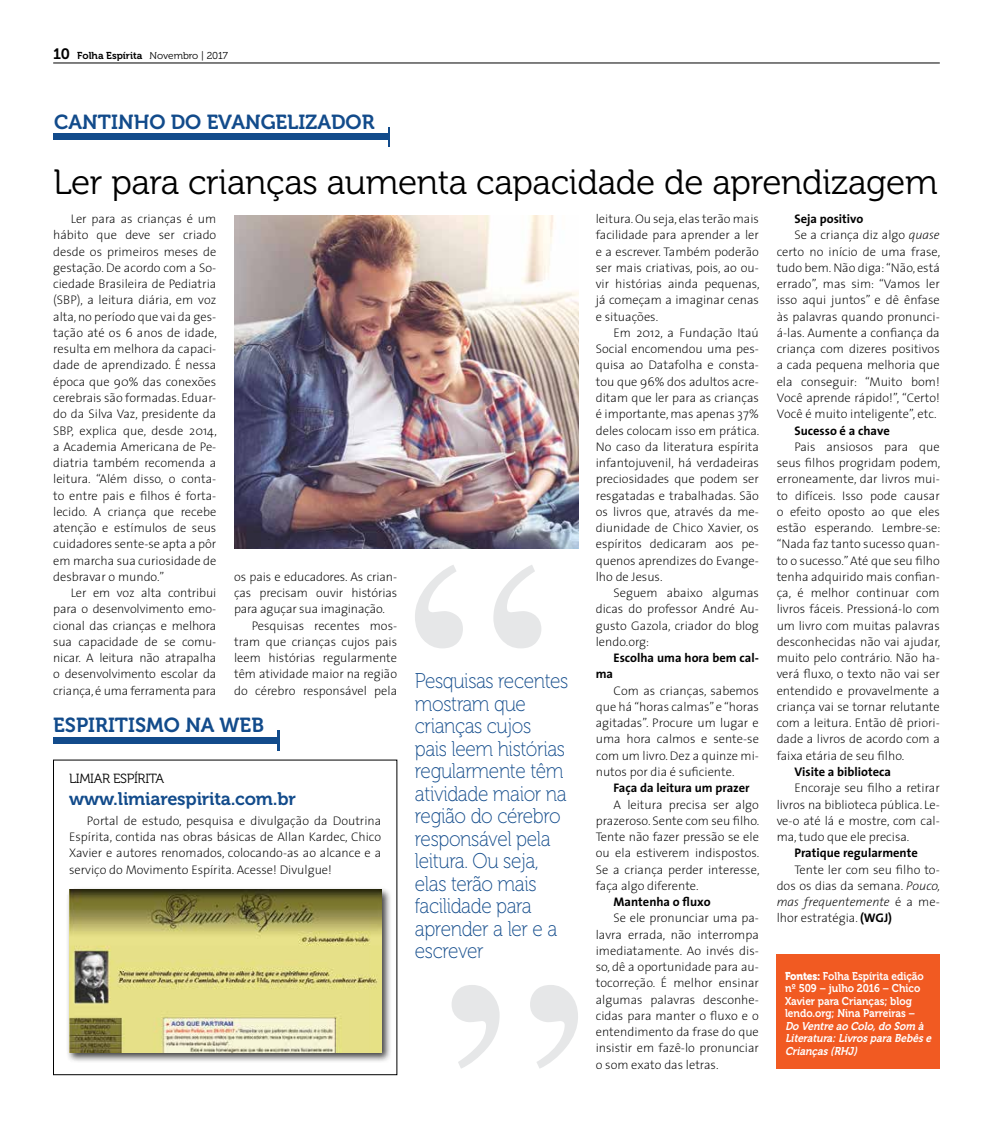
<style>
.page{position:relative;width:993px;height:1124px;background:#fff}
.page>*{position:absolute;margin:0;border:0;box-sizing:border-box;transform-origin:0 0}
.t1{font:35px "Museo 300";letter-spacing:-.01em;color:#000}
.t2{font:21.25px/22.5px "Museo 100";letter-spacing:-.02em;color:#124b8b;scale:.9 1}
.t3{font:20.25px "Museo 700";color:#124b8b}
.t4{font:18.12px "Museo 700";letter-spacing:-.01em;color:#124b8b}
.t5{font:13.25px "Museo 300";letter-spacing:-.025em;color:#000}
.t6{font:200 12.5px/16.2px "The Sans 2";color:#000;text-align:justify}
.t7{font:12.5px "The Sans 7 Bold Plain";color:#000}
.t8{font:11.25px/12.5px "Museo 700";color:#fff;scale:.9 1}
.t9{font:italic 11.25px/12.5px "Museo 700";color:#fff;scale:.9 1}
.t10{font:10px "Museo 700";color:#000}
.s1{font-size:15px}
.s2{font-family:"Museo 300"}
.s3{font-style:italic}
.s4{font-family:"The Sans 7 Bold Plain";font-weight:400}
.s5{font-family:"Museo 900"}
</style>
<div class="page">
<hr style="left:53px;top:63px;width:886px;height:1px;background:#000">
<svg style="left:387px;top:128px;width:2px;height:19px"></svg>
<div style="left:53px;top:134px;width:336px;height:6px;background:#124b8b"></div>
<div style="left:776px;top:954px;width:163px;height:114px;background:#f15a22"></div>
<img style="left:234px;top:216px;width:344px;height:332px">
<div style="left:66px;top:886px;width:326px;height:176px;background:#000;opacity:.75"></div>
<img style="left:69px;top:889px;width:312px;height:163px">
<svg style="left:452px;top:985px;width:126px;height:83px"></svg>
<svg style="left:415px;top:565px;width:126px;height:83px"></svg>
<div style="left:53px;top:737px;width:223px;height:6px;background:#124b8b"></div>
<hr style="left:277px;top:730px;width:2px;height:20px;background:#124b8b">
<p class="t10" style="left:53px;top:50px;width:176px"><span class="s1">10</span> Folha Espírita <span class="s2">Novembro | 2017</span></p>
<h3 class="t3" style="left:54px;top:111px;width:321px">CANTINHO DO EVANGELIZADOR</h3>
<h1 class="t1" style="left:53px;top:163px;width:885px">Ler para crianças aumenta capacidade de aprendizagem</h1>
<p class="t6" style="left:53px;top:210px;width:165px;text-indent:18px">Ler para as crianças é um hábito que deve ser criado desde os primeiros meses de gestação. De acordo com a So&shy;ciedade Brasileira de Pediatria (SBP), a leitura diária, em voz alta, no período que vai da ges&shy;tação até os 6 anos de idade, resulta em melhora da capaci&shy;dade de aprendizado. É nessa época que 90% das conexões cerebrais são formadas. Eduar&shy;do da Silva Vaz, presidente da SBP, explica que, desde 2014, a Academia Americana de Pe&shy;diatria também recomenda a leitura. “Além disso, o conta&shy;to entre pais e filhos é forta&shy;lecido. A criança que recebe atenção e estímulos de seus cuidadores sente-se apta a pôr em marcha sua curiosidade de desbravar o mundo.”</p>
<p class="t6" style="left:53px;top:584px;width:164px;text-indent:18px">Ler em voz alta contribui para o desenvolvimento emo&shy;cional das crianças e melhora sua capacidade de se comu&shy;nicar. A leitura não atrapalha o desenvolvimento escolar da criança, é uma ferramenta para</p>
<p class="t6" style="left:234px;top:568px;width:164px">os pais e educadores. As crian-</p>
<p class="t6" style="left:234px;top:584px;width:164px">ças precisam ouvir histórias</p>
<p class="t6" style="left:234px;top:600px;width:152px">para aguçar sua imaginação.</p>
<p class="t6" style="left:252px;top:616px;width:147px">Pesquisas recentes mos-</p>
<p class="t6" style="left:234px;top:633px;width:164px">tram que crianças cujos pais</p>
<p class="t6" style="left:234px;top:649px;width:164px">leem histórias regularmente</p>
<p class="t6" style="left:234px;top:665px;width:164px">têm atividade maior na região</p>
<p class="t6" style="left:234px;top:681px;width:165px">do cérebro responsável pela</p>
<h3 class="t3" style="left:53px;top:714px;width:212px">ESPIRITISMO NA WEB</h3>
<p class="t5" style="left:69px;top:771px;width:97px">Limiar espírita</p>
<p class="t6" style="left:69px;top:811px;width:313px;text-indent:18px">Portal de estudo, pesquisa e divulgação da Doutrina Espírita, contida nas obras básicas de Allan Kardec, Chico Xavier e autores renomados, colocando-as ao alcance e a serviço do Movimento Espírita. Acesse! Divulgue!</p>
<h3 class="t4" style="left:69px;top:788px;width:228px">www.limiarespirita.com.br</h3>
<h2 class="t2" style="left:415px;top:670px;width:172px">Pesquisas recentes mostram que crianças cujos pais leem histórias regularmente têm atividade maior na região do cérebro responsável pela leitura. Ou seja, elas terão mais facilidade para aprender a ler e a escrever</h2>
<p class="t6" style="left:595px;top:210px;width:165px">leitura. Ou seja, elas terão mais facilidade para aprender a ler e a escrever. Também poderão ser mais criativas, pois, ao ou&shy;vir histórias ainda pequenas, já começam a imaginar cenas e situações.</p>
<p class="t6" style="left:595px;top:324px;width:165px;text-indent:18px">Em 2012, a Fundação Itaú Social encomendou uma pes&shy;quisa ao Datafolha e consta&shy;tou que 96% dos adultos acre&shy;ditam que ler para as crianças é importante, mas apenas 37% deles colocam isso em prática.<br>No caso da literatura espírita infantojuvenil, há verdadeiras preciosidades que podem ser resgatadas e trabalhadas. São os livros que, através da me&shy;diunidade de Chico Xavier, os espíritos dedicaram aos pe&shy;quenos aprendizes do Evange&shy;lho de Jesus.</p>
<p class="t6" style="left:595px;top:584px;width:165px;text-indent:18px">Seguem abaixo algumas dicas do professor André Au&shy;gusto Gazola, criador do blog lendo.org:</p>
<p class="t7" style="left:613px;top:647px;width:147px">Escolha uma hora bem cal-</p>
<p class="t7" style="left:595px;top:663px;width:19px">ma</p>
<p class="t6" style="left:595px;top:681px;width:165px;text-indent:18px">Com as crianças, sabemos que há “horas calmas” e “horas agitadas”. Procure um lugar e uma hora calmos e sente-se com um livro. Dez a quinze mi&shy;nutos por dia é suficiente.</p>
<p class="t7" style="left:613px;top:777px;width:138px">Faça da leitura um prazer</p>
<p class="t6" style="left:595px;top:795px;width:165px;text-indent:18px">A leitura precisa ser algo prazeroso. Sente com seu filho.<br>Tente não fazer pressão se ele ou ela estiverem indispostos.<br>Se a criança perder interesse, faça algo diferente.</p>
<p class="t7" style="left:613px;top:891px;width:99px">Mantenha o fluxo</p>
<p class="t6" style="left:595px;top:909px;width:165px;text-indent:18px">Se ele pronunciar uma pa&shy;lavra errada, não interrompa imediatamente. Ao invés dis&shy;so, dê a oportunidade para au&shy;tocorreção. É melhor ensinar algumas palavras desconhe&shy;cidas para manter o fluxo e o entendimento da frase do que insistir em fazê-lo pronunciar o som exato das letras.</p>
<p class="t7" style="left:794px;top:208px;width:71px">Seja positivo</p>
<p class="t6" style="left:776px;top:226px;width:165px;text-indent:18px">Se a criança diz algo <span class="s3">quase </span>certo no início de uma frase, tudo bem. Não diga: “Não, está errado”, mas sim: “Vamos ler isso aqui juntos” e dê ênfase às palavras quando pronunci&shy;á-las. Aumente a confiança da criança com dizeres positivos a cada pequena melhoria que ela conseguir: “Muito bom!<br>Você aprende rápido!”, “Certo!<br>Você é muito inteligente”, etc.</p>
<p class="t7" style="left:794px;top:420px;width:97px">Sucesso é a chave</p>
<p class="t6" style="left:776px;top:438px;width:165px;text-indent:18px">Pais ansiosos para que seus filhos progridam podem, erroneamente, dar livros mui&shy;to difíceis. Isso pode causar o efeito oposto ao que eles estão esperando. Lembre-se: “Nada faz tanto sucesso quan&shy;to o sucesso.” Até que seu filho tenha adquirido mais confian&shy;ça, é melhor continuar com livros fáceis. Pressioná-lo com um livro com muitas palavras desconhecidas não vai ajudar, muito pelo contrário. Não ha&shy;verá fluxo, o texto não vai ser entendido e provavelmente a criança vai se tornar relutante com a leitura. Então dê priori&shy;dade a livros de acordo com a faixa etária de seu filho.</p>
<p class="t7" style="left:794px;top:761px;width:98px">Visite a biblioteca</p>
<p class="t6" style="left:776px;top:779px;width:165px;text-indent:18px">Encoraje seu filho a retirar livros na biblioteca pública. Le&shy;ve-o até lá e mostre, com cal&shy;ma, tudo que ele precisa.</p>
<p class="t7" style="left:794px;top:842px;width:125px">Pratique regularmente</p>
<p class="t6" style="left:776px;top:860px;width:165px;text-indent:18px">Tente ler com seu filho to&shy;dos os dias da semana. <span class="s3">Pouco, mas frequentemente</span> é a me&shy;lhor estratégia. <span class="s4">(WGJ)</span></p>
<p class="t8" style="left:784px;top:969px;width:156px"><span class="s5">Fontes:</span> Folha Espírita edição nº 509 – julho 2016 – Chico<br>Xavier para Crianças; blog lendo.org; Nina Parreiras –</p>
<p class="t9" style="left:784px;top:1019px;width:167px">Do Ventre ao Colo,do Som à<br>Literatura:Livrospara Bebêse<br>Crianças(RHJ)</p>
</div>
